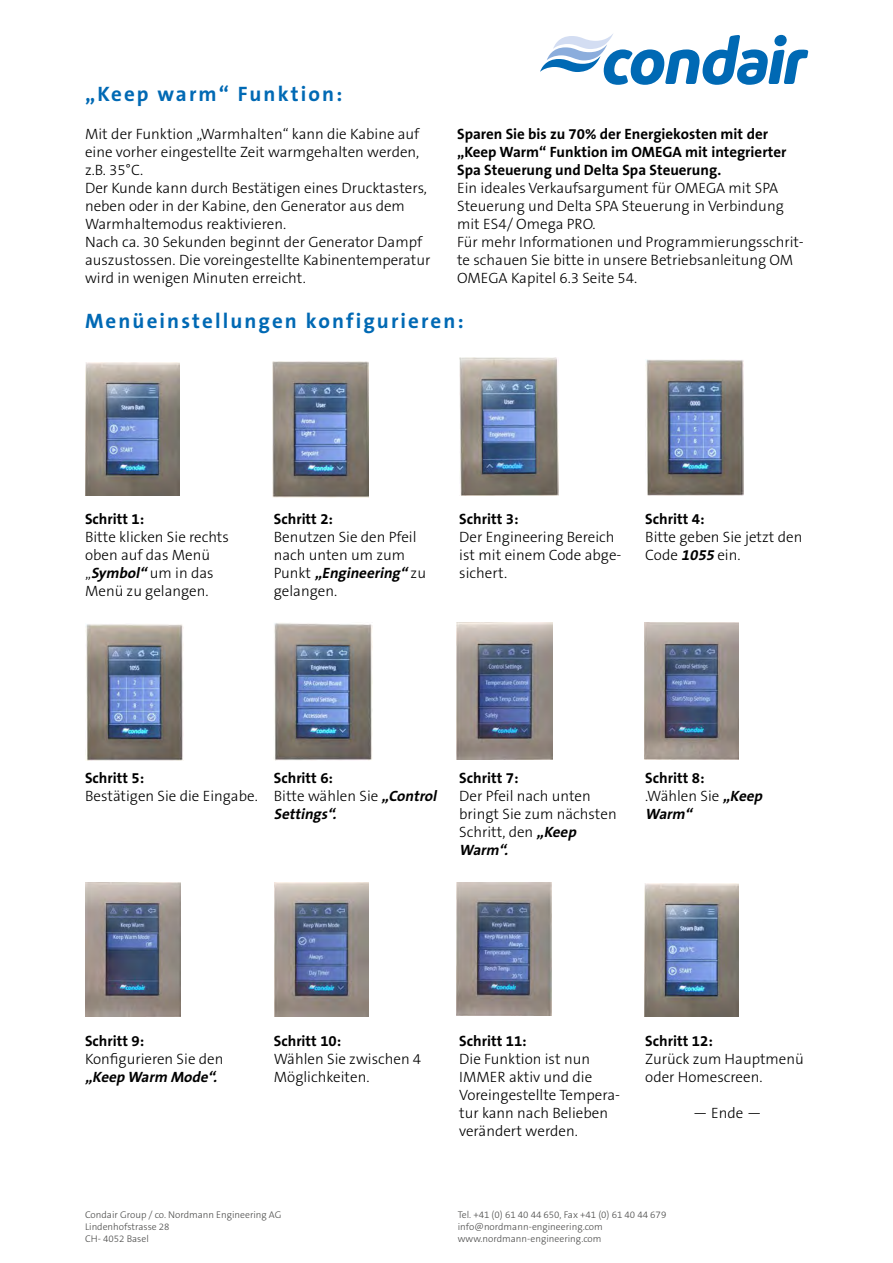
<style>
.page{position:relative;width:893px;height:1263px;background:#fff}
.page>*{position:absolute;margin:0;border:0;box-sizing:border-box;transform-origin:0 0}
.t1{font:700 21px "The Sans B7";letter-spacing:.1em;color:#0069b4}
.t2{font:300 15px/18px "The Sans B3";color:#000}
.t3{font:700 15px/18px "The Sans B7";color:#000}
.t4{font:italic 700 15px "The Sans B7";color:#000}
.t5{font:300 9.75px/11.7px "The Sans B3";color:#4a4a49}
.s1{font-family:"The Sans B7";font-weight:700;font-style:italic}
.s2{font-family:"The Sans B3";font-weight:300;font-style:normal}
</style>
<div class="page">
<svg style="left:540px;top:34px;width:268px;height:51px"></svg>
<img style="left:85px;top:363px;width:94px;height:132px">
<img style="left:272px;top:362px;width:96px;height:135px">
<img style="left:459px;top:358px;width:99px;height:137px">
<img style="left:645px;top:360px;width:98px;height:135px">
<img style="left:85px;top:624px;width:99px;height:137px">
<img style="left:274px;top:623px;width:98px;height:137px">
<img style="left:644px;top:884px;width:94px;height:132px">
<img style="left:456px;top:623px;width:96px;height:136px">
<img style="left:644px;top:623px;width:95px;height:136px">
<img style="left:85px;top:882px;width:95px;height:135px">
<img style="left:274px;top:882px;width:94px;height:134px">
<img style="left:456px;top:882px;width:96px;height:133px">
<h1 class="t1" style="left:85px;top:82px;width:259px">„Keep warm“ Funktion:</h1>
<p class="t2" style="left:85px;top:125px;width:347px">Mit der Funktion „Warmhalten“ kann die Kabine auf eine vorher eingestellte Zeit warmgehalten werden, z.B. 35°C.<br>Der Kunde kann durch Bestätigen eines Drucktasters, neben oder in der Kabine, den Generator aus dem Warmhaltemodus reaktivieren.<br>Nach ca. 30 Sekunden beginnt der Generator Dampf auszustossen. Die voreingestellte Kabinentemperatur wird in wenigen Minuten erreicht.</p>
<p class="t3" style="left:457px;top:125px;width:331px">Sparen Sie bis zu 70% der Energiekosten mit der „Keep Warm“ Funktion im OMEGA mit integrierter<br>Spa Steuerung und Delta Spa Steuerung.</p>
<p class="t2" style="left:457px;top:179px;width:348px">Ein ideales Verkaufsargument für OMEGA mit SPA Steuerung und Delta SPA Steuerung in Verbindung mit ES4/ Omega PRO.<br>Für mehr Informationen und Programmierungsschrit&shy;te schauen Sie bitte in unsere Betriebsanleitung OM OMEGA Kapitel 6.3 Seite 54.</p>
<h1 class="t1" style="left:85px;top:310px;width:380px">Menüeinstellungen konfigurieren:</h1>
<p class="t3" style="left:85px;top:510px;width:61px">Schritt 1:</p>
<p class="t2" style="left:85px;top:528px;width:145px">Bitte klicken Sie rechts oben auf das Menü „<span class="s1">Symbol“</span> um in das<br>Menü zu gelangen.</p>
<p class="t3" style="left:274px;top:510px;width:61px">Schritt 2:</p>
<p class="t2" style="left:274px;top:528px;width:144px">Benutzen Sie den Pfeil nach unten um zum</p>
<p class="t4" style="left:274px;top:565px;width:154px"><span class="s2">P u n kt</span> „Engineering“ <span class="s2">z u</span></p>
<p class="t2" style="left:274px;top:582px;width:65px">gelangen.</p>
<p class="t3" style="left:459px;top:510px;width:61px">Schritt 3:</p>
<p class="t2" style="left:459px;top:528px;width:164px">Der Engineering Bereich ist mit einem Code abge&shy;sichert.</p>
<p class="t3" style="left:645px;top:510px;width:61px">Schritt 4:</p>
<p class="t2" style="left:645px;top:528px;width:159px">Bitte geben Sie jetzt den<br>Code <span class="s1">1055</span> ein.</p>
<p class="t3" style="left:85px;top:769px;width:61px">Schritt 5:</p>
<p class="t2" style="left:85px;top:787px;width:174px">Bestätigen Sie die Eingabe.</p>
<p class="t3" style="left:274px;top:769px;width:61px">Schritt 6:</p>
<p class="t2" style="left:274px;top:787px;width:167px">Bitte wählen Sie <span class="s1">„Control</span></p>
<p class="t4" style="left:274px;top:806px;width:67px">Settings“.</p>
<p class="t3" style="left:459px;top:769px;width:61px">Schritt 7:</p>
<p class="t2" style="left:459px;top:787px;width:159px">Der Pfeil nach unten bringt Sie zum nächsten<br>Schritt, den <span class="s1">„Keep</span></p>
<p class="t4" style="left:459px;top:842px;width:53px">Warm“.</p>
<p class="t3" style="left:645px;top:769px;width:61px">Schritt 8:</p>
<p class="t2" style="left:645px;top:787px;width:121px">.Wählen Sie <span class="s1">„Keep</span></p>
<p class="t4" style="left:645px;top:806px;width:51px">Warm“</p>
<p class="t3" style="left:85px;top:1032px;width:61px">Schritt 9:</p>
<p class="t2" style="left:85px;top:1050px;width:140px">Konfigurieren Sie den</p>
<p class="t4" style="left:85px;top:1068px;width:136px">„Keep Warm Mode“.</p>
<p class="t3" style="left:274px;top:1032px;width:69px">Schritt 10:</p>
<p class="t2" style="left:274px;top:1050px;width:149px">Wählen Sie zwischen 4<br>Möglichkeiten.</p>
<p class="t3" style="left:459px;top:1032px;width:69px">Schritt 11:</p>
<p class="t2" style="left:459px;top:1050px;width:162px">Die Funktion ist nun<br>IMMER aktiv und die<br>Voreingestellte Tempera&shy;tur kann nach Belieben verändert werden.</p>
<p class="t3" style="left:645px;top:1032px;width:69px">Schritt 12:</p>
<p class="t2" style="left:645px;top:1050px;width:160px">Zurück zum Hauptmenü oder Homescreen.</p>
<p class="t2" style="left:693px;top:1104px;width:70px">— Ende —</p>
<p class="t5" style="left:85px;top:1209px;width:198px">Condair Group / co. Nordmann Engineering AG<br>Lindenhofstrasse 28<br>CH- 4052 Basel</p>
<p class="t5" style="left:458px;top:1209px;width:210px">Tel. +41 (0) 61 40 44 650, Fax +41 (0) 61 40 44 679 info@nordmann-engineering.com www.nordmann-engineering.com</p>
</div>
